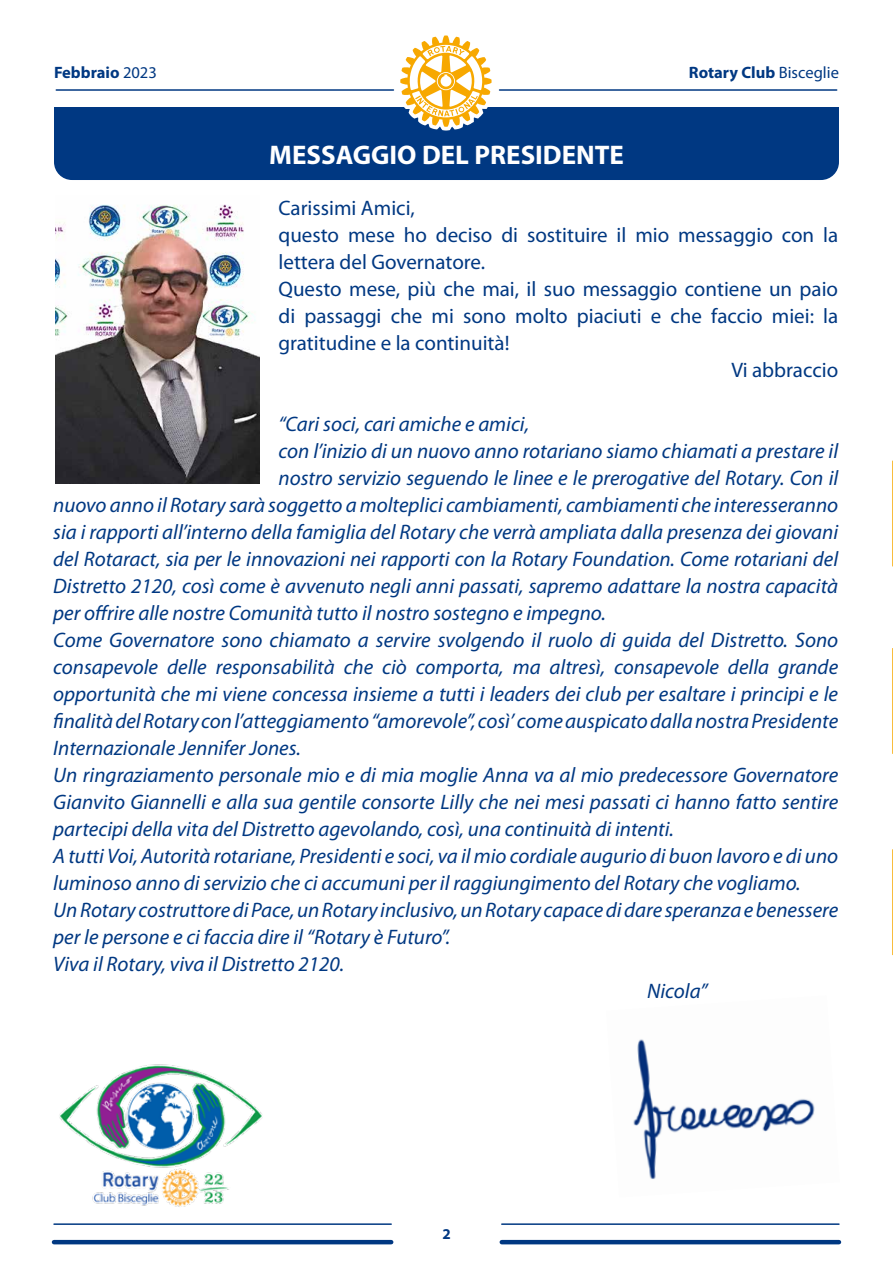
<style>
.page{position:relative;width:893px;height:1263px;background:#fff}
.page>*{position:absolute;margin:0;border:0;box-sizing:border-box;transform-origin:0 0}
.t1{font:700 27px "Myriad Pro";color:#fff}
.t2{font:italic 21px "Myriad Pro";color:#003882}
.t3{font:21px "Myriad Pro";color:#003882}
.t4{font:700 16.5px "Myriad Pro";color:#003882}
.t5{font:700 15px "Myriad Pro";color:#003882}
.s1{font-weight:400}
</style>
<div class="page">
<hr style="left:54px;top:1240px;width:337px;height:4px;background:#003882">
<hr style="left:502px;top:1240px;width:337px;height:4px;background:#003882">
<hr style="left:56px;top:89px;width:337px;height:2px;background:#003882">
<hr style="left:54px;top:1223px;width:337px;height:2px;background:#003882">
<hr style="left:499px;top:89px;width:338px;height:2px;background:#003882">
<hr style="left:502px;top:1223px;width:337px;height:2px;background:#003882">
<div style="left:54px;top:110px;width:785px;height:70px;background:#003882;border-radius:18px"></div>
<div style="left:54px;top:107px;width:785px;height:26px;background:#003882"></div>
<svg style="left:390px;top:35px;width:112px;height:96px"></svg>
<img style="left:633px;top:1039px;width:182px;height:140px">
<img style="left:56px;top:204px;width:203px;height:280px">
<img style="left:59px;top:1064px;width:204px;height:143px">
<svg style="left:892px;top:461px;width:1px;height:105px"></svg>
<svg style="left:892px;top:648px;width:1px;height:106px"></svg>
<svg style="left:892px;top:849px;width:1px;height:106px"></svg>
<p class="t4" style="left:54px;top:63px;width:104px">Febbraio <span class="s1">2023</span></p>
<p class="t4" style="left:689px;top:63px;width:152px">Rotary Club <span class="s1">Bisceglie</span></p>
<p class="t1" style="left:269px;top:140px;width:356px">MESSAGGIO DEL PRESIDENTE</p>
<p class="t3" style="left:279px;top:196px;width:138px">Carissimi Amici,</p>
<p class="t3" style="left:279px;top:223px;width:561px">questo mese ho deciso di sostituire il mio messaggio con la</p>
<p class="t3" style="left:279px;top:250px;width:208px">lettera del Governatore.</p>
<p class="t3" style="left:279px;top:277px;width:561px">Questo mese, più che mai, il suo messaggio contiene un paio</p>
<p class="t3" style="left:279px;top:304px;width:561px">di passaggi che mi sono molto piaciuti e che faccio miei: la</p>
<p class="t3" style="left:279px;top:331px;width:232px">gratitudine e la continuità!</p>
<p class="t3" style="left:731px;top:358px;width:108px">Vi abbraccio</p>
<p class="t2" style="left:279px;top:412px;width:252px">“Cari soci, cari amiche e amici,</p>
<p class="t2" style="left:279px;top:439px;width:561px">con l’inizio di un nuovo anno rotariano siamo chiamati a prestare il</p>
<p class="t2" style="left:279px;top:466px;width:561px">nostro servizio seguendo le linee e le prerogative del Rotary. Con il</p>
<p class="t2" style="left:53px;top:493px;width:786px">nuovo anno il Rotary sarà soggetto a molteplici cambiamenti, cambiamenti che interesseranno</p>
<p class="t2" style="left:53px;top:520px;width:786px">sia i rapporti all’interno della famiglia del Rotary che verrà ampliata dalla presenza dei giovani</p>
<p class="t2" style="left:53px;top:547px;width:786px">del Rotaract, sia per le innovazioni nei rapporti con la Rotary Foundation. Come rotariani del</p>
<p class="t2" style="left:53px;top:574px;width:786px">Distretto 2120, così come è avvenuto negli anni passati, sapremo adattare la nostra capacità</p>
<p class="t2" style="left:53px;top:601px;width:554px">per offrire alle nostre Comunità tutto il nostro sostegno e impegno.</p>
<p class="t2" style="left:53px;top:628px;width:786px">Come Governatore sono chiamato a servire svolgendo il ruolo di guida del Distretto. Sono</p>
<p class="t2" style="left:53px;top:655px;width:786px">consapevole delle responsabilità che ciò comporta, ma altresì, consapevole della grande</p>
<p class="t2" style="left:53px;top:682px;width:786px">opportunità che mi viene concessa insieme a tutti i leaders dei club per esaltare i principi e le</p>
<p class="t2" style="left:53px;top:709px;width:786px">finalità del Rotary con l’atteggiamento “amorevole”, così’ come auspicato dalla nostra Presidente</p>
<p class="t2" style="left:53px;top:736px;width:249px">Internazionale Jennifer Jones.</p>
<p class="t2" style="left:53px;top:763px;width:786px">Un ringraziamento personale mio e di mia moglie Anna va al mio predecessore Governatore</p>
<p class="t2" style="left:53px;top:790px;width:786px">Gianvito Giannelli e alla sua gentile consorte Lilly che nei mesi passati ci hanno fatto sentire</p>
<p class="t2" style="left:53px;top:817px;width:622px">partecipi della vita del Distretto agevolando, così, una continuità di intenti.</p>
<p class="t2" style="left:53px;top:844px;width:786px">A tutti Voi, Autorità rotariane, Presidenti e soci, va il mio cordiale augurio di buon lavoro e di uno</p>
<p class="t2" style="left:53px;top:871px;width:749px">luminoso anno di servizio che ci accumuni per il raggiungimento del Rotary che vogliamo.</p>
<p class="t2" style="left:53px;top:898px;width:787px">Un Rotary costruttore di Pace, un Rotary inclusivo, un Rotary capace di dare speranza e benessere</p>
<p class="t2" style="left:53px;top:925px;width:398px">per le persone e ci faccia dire il “Rotary è Futuro”.</p>
<p class="t2" style="left:53px;top:952px;width:293px">Viva il Rotary, viva il Distretto 2120.</p>
<p class="t2" style="left:647px;top:979px;width:62px">Nicola”</p>
<p class="t5" style="left:442px;top:1225px;width:10px">2</p>
</div>
